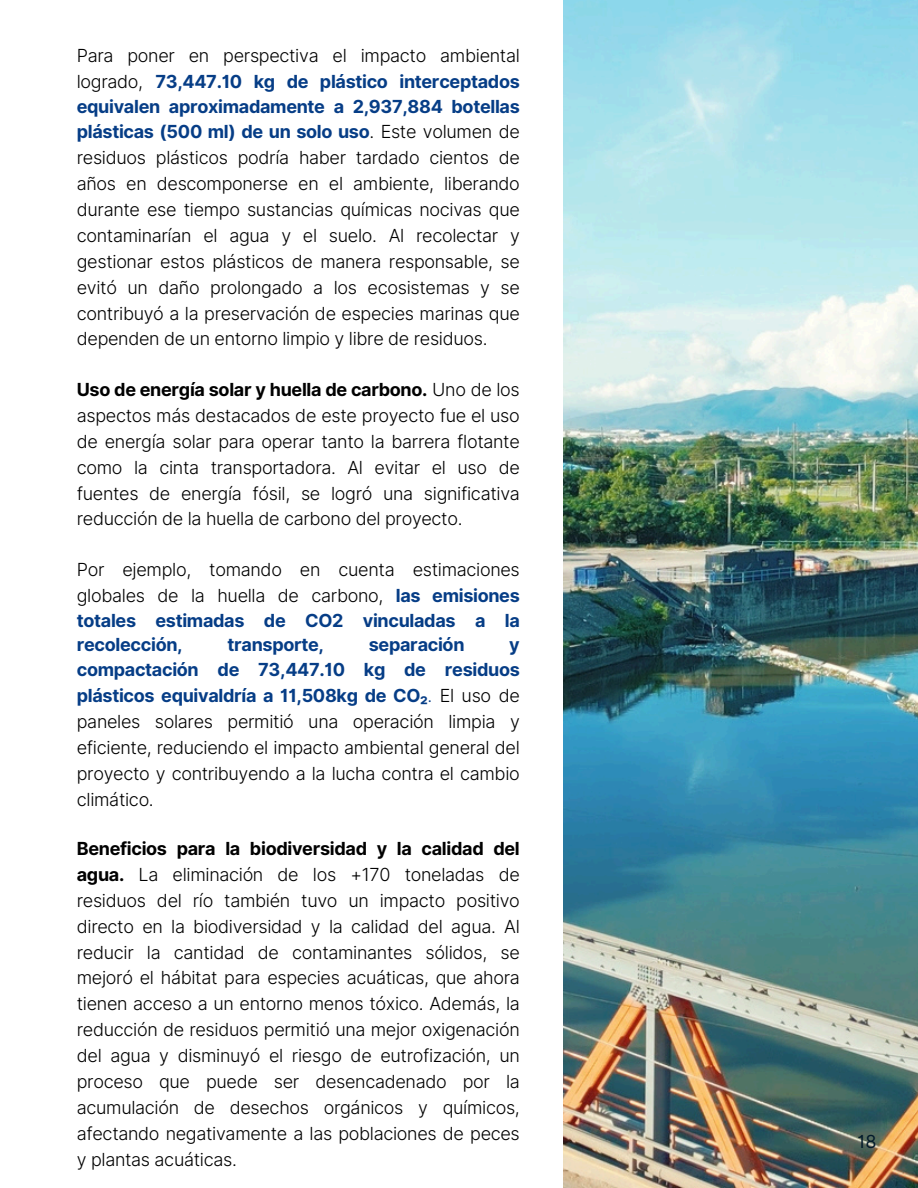
<style>
.page{position:relative;width:918px;height:1188px;background:#fff}
.page>*{position:absolute;margin:0;border:0;box-sizing:border-box;transform-origin:0 0}
.t1{font:300 18px/25.8px "Inter";letter-spacing:-.015em;color:#000;text-align:justify}
.t2{font:700 18px "Inter";letter-spacing:-.015em;color:#063d86}
.t3{font:18px "Inter";color:#021a2b}
.s1{font-weight:700;color:#063d86}
.s2{font-weight:700}
.s3{color:#063d86}
</style>
<div class="page">
<img style="left:564px;top:0;width:354px;height:1188px">
<h1 class="t1" style="left:77px;top:43px;width:445px">Para poner en perspectiva el impacto ambiental logrado, <span class="s1">73,447.10 kg de plástico interceptados equivalen aproximadamente a 2,937,884 botellas plásticas (500 ml) de un solo uso</span>. Este volumen de residuos plásticos podría haber tardado cientos de años en descomponerse en el ambiente, liberando durante ese tiempo sustancias químicas nocivas que contaminarían el agua y el suelo. Al recolectar y gestionar estos plásticos de manera responsable, se evitó un daño prolongado a los ecosistemas y se contribuyó a la preservación de especies marinas que dependen de un entorno limpio y libre de residuos.</h1>
<h1 class="t1" style="left:77px;top:377px;width:445px"><span class="s2">Uso de energía solar y huella de carbono.</span> Uno de los aspectos más destacados de este proyecto fue el uso de energía solar para operar tanto la barrera flotante como la cinta transportadora. Al evitar el uso de fuentes de energía fósil, se logró una significativa reducción de la huella de carbono del proyecto.</h1>
<h1 class="t1" style="left:77px;top:557px;width:445px;line-height:25.2px">Por ejemplo, tomando en cuenta estimaciones globales de la huella de carbono, <span class="s1">las emisiones totales estimadas de CO2 vinculadas a la recolección,</span></h1>
<h1 class="t2" style="left:228px;top:634px;width:98px">transporte,</h1>
<h1 class="t2" style="left:369px;top:634px;width:97px">separación</h1>
<h1 class="t1" style="left:77px;top:632px;width:445px;text-indent:432px"><span class="s1">y compactación de 73,447.10 kg de residuos plásticos equivaldría a 11,508kg de CO₂</span><span class="s3">.</span> El uso de paneles solares permitió una operación limpia y eficiente, reduciendo el impacto ambiental general del proyecto y contribuyendo a la lucha contra el cambio climático.</h1>
<h1 class="t1" style="left:77px;top:836px;width:445px"><span class="s2">Beneficios para la biodiversidad y la calidad del agua.</span> La eliminación de los +170 toneladas de residuos del río también tuvo un impacto positivo directo en la biodiversidad y la calidad del agua. Al reducir la cantidad de contaminantes sólidos, se mejoró el hábitat para especies acuáticas, que ahora tienen acceso a un entorno menos tóxico. Además, la reducción de residuos permitió una mejor oxigenación del agua y disminuyó el riesgo de eutrofización, un proceso que puede ser desencadenado por la acumulación de desechos orgánicos y químicos, afectando negativamente a las poblaciones de peces y plantas acuáticas.</h1>
<p class="t3" style="left:857px;top:1130px;width:21px">18</p>
</div>
